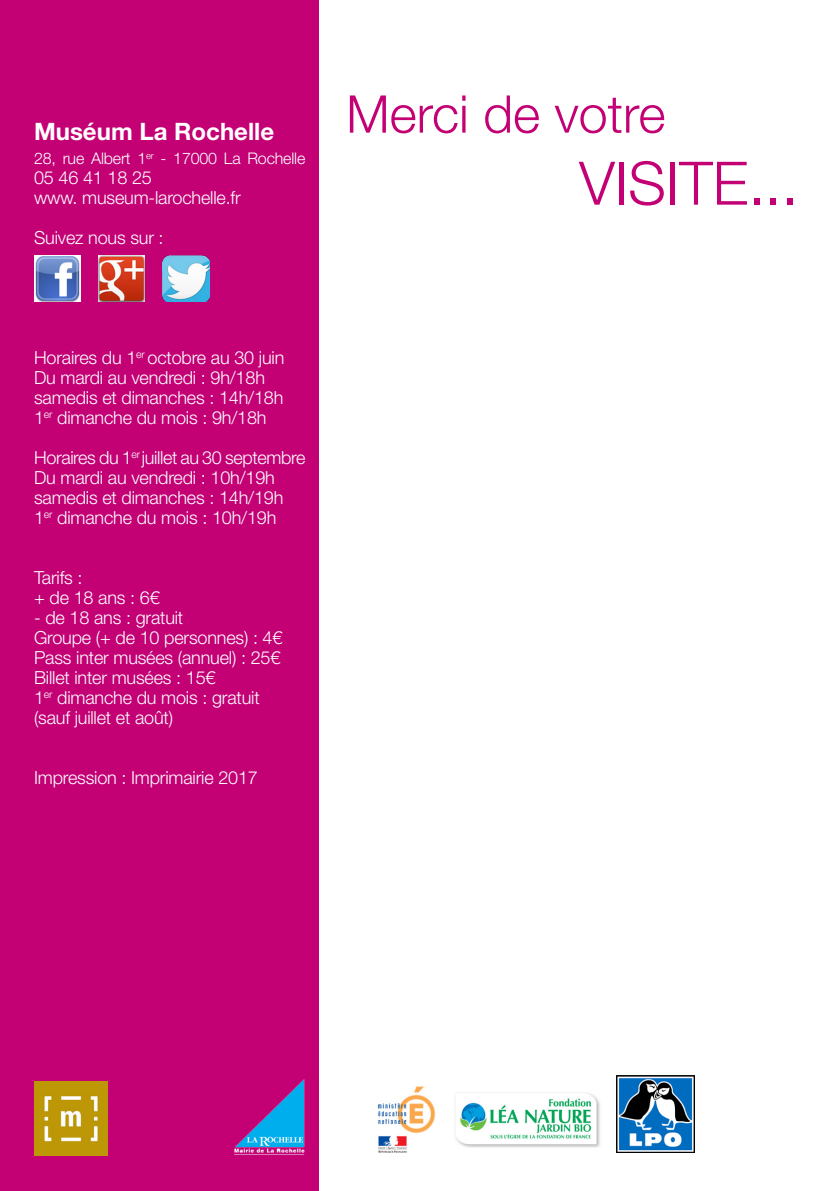
<style>
.page{position:relative;width:840px;height:1191px;background:#fff}
.page>*{position:absolute;margin:0;border:0;box-sizing:border-box;transform-origin:0 0}
.texte{font:300 60px "Helvetica Neue LT Std";color:#c30175}
.texte-2{font:300 52px "Helvetica Neue LT Std";color:#c30175}
.texte-3{font:700 24px "Helvetica Neue LT Std";color:#fff}
.texte-4{font:300 18px "Helvetica Neue LT Std";letter-spacing:-.01em;color:#fff}
.texte-5{font:300 16px "Helvetica Neue LT Std";letter-spacing:-.01em;color:#fff}
</style>
<div class="page">
<div style="left:0;top:0;width:319px;height:1191px;background:#c30175"></div>
<img style="left:34px;top:256px;width:46px;height:46px">
<img style="left:98px;top:256px;width:47px;height:46px">
<img style="left:163px;top:256px;width:46px;height:46px">
<img style="left:378px;top:1086px;width:57px;height:66px">
<img style="left:455px;top:1093px;width:145px;height:54px">
<img style="left:34px;top:1081px;width:74px;height:74px">
<img style="left:616px;top:1075px;width:78px;height:77px">
<img style="left:234px;top:1079px;width:71px;height:76px">
<p class="texte-3" style="left:34px;top:117px;width:241px">Muséum La Rochelle</p>
<p class="texte-5" style="left:34px;top:149px;width:272px">28, rue Albert 1<sup>er</sup> - 17000 La Rochelle</p>
<p class="texte-4" style="left:34px;top:167px;width:119px">05 46 41 18 25</p>
<p class="texte-4" style="left:34px;top:187px;width:208px">www. museum-larochelle.fr</p>
<p class="texte-4" style="left:34px;top:227px;width:131px">Suivez nous sur :</p>
<p class="texte-4" style="left:34px;top:347px;width:252px">Horaires du 1<sup>er</sup> octobre au 30 juin</p>
<p class="texte-4" style="left:34px;top:367px;width:232px">Du mardi au vendredi : 9h/18h</p>
<p class="texte-4" style="left:34px;top:387px;width:251px">samedis et dimanches : 14h/18h</p>
<p class="texte-4" style="left:34px;top:407px;width:234px">1<sup>er</sup> dimanche du mois : 9h/18h</p>
<p class="texte-4" style="left:34px;top:447px;width:272px">Horaires du 1<sup>er</sup> juillet au 30 septembre</p>
<p class="texte-4" style="left:34px;top:467px;width:242px">Du mardi au vendredi : 10h/19h</p>
<p class="texte-4" style="left:34px;top:487px;width:251px">samedis et dimanches : 14h/19h</p>
<p class="texte-4" style="left:34px;top:507px;width:244px">1<sup>er</sup> dimanche du mois : 10h/19h</p>
<p class="texte-4" style="left:34px;top:567px;width:50px">Tarifs :</p>
<p class="texte-4" style="left:34px;top:587px;width:127px">+ de 18 ans : 6€</p>
<p class="texte-4" style="left:34px;top:607px;width:151px">- de 18 ans : gratuit</p>
<p class="texte-4" style="left:34px;top:627px;width:250px">Groupe (+ de 10 personnes) : 4€</p>
<p class="texte-4" style="left:34px;top:647px;width:248px">Pass inter musées (annuel) : 25€</p>
<p class="texte-4" style="left:34px;top:667px;width:183px">Billet inter musées : 15€</p>
<p class="texte-4" style="left:34px;top:687px;width:227px">1<sup>er</sup> dimanche du mois : gratuit</p>
<p class="texte-4" style="left:34px;top:707px;width:140px">(sauf juillet et août)</p>
<p class="texte-4" style="left:34px;top:767px;width:225px">Impression : Imprimairie 2017</p>
<p class="texte-2" style="left:346px;top:82px;width:320px">Merci de votre</p>
<p class="texte" style="left:579px;top:147px;width:220px">VISITE...</p>
</div>
